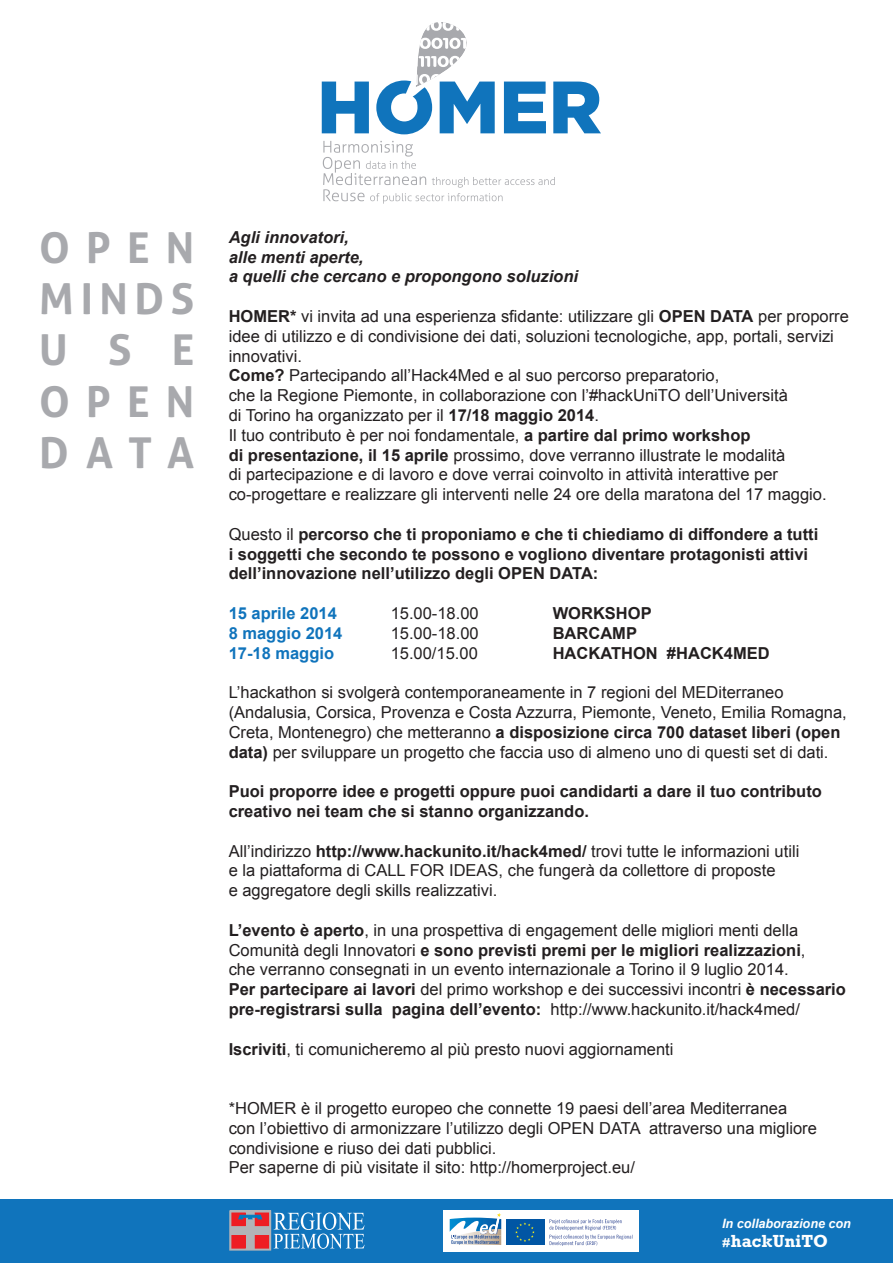
<style>
.page{position:relative;width:893px;height:1263px;background:#fff}
.page>*{position:absolute;margin:0;border:0;box-sizing:border-box;transform-origin:0 0}
.t1{font:700 42.6px "Aller";letter-spacing:.375em;color:#a8a9ad}
.t2{font:700 17.85px "Rockwell";color:#fff}
.t3{font:16.5px/19.8px "Arial";color:#231f20}
.t4{font:700 16.5px/19.8px "Arial";color:#231f20}
.t5{font:italic 700 16.5px "Arial";color:#231f20}
.t6{font:700 16.5px "Arial";color:#1074bc}
.t7{font:italic 700 12.9px "Arial";color:#fff}
.s1{font-weight:700}
.s2{font-weight:400}
.s3{font-size:12.75px}
</style>
<div class="page">
<div style="left:0;top:1199px;width:893px;height:64px;background:#1074bc"></div>
<div style="left:443px;top:1210px;width:195px;height:42px;background:#fff"></div>
<div style="left:506px;top:1219px;width:38px;height:26px;background:#0156a4"></div>
<svg style="left:515px;top:1222px;width:20px;height:20px"></svg>
<svg style="left:449px;top:1213px;width:53px;height:32px"></svg>
<svg style="left:549px;top:1219px;width:83px;height:27px"></svg>
<svg style="left:274px;top:1212px;width:91px;height:37px"></svg>
<div style="left:230px;top:1211px;width:41px;height:39px;background:#b2b3b7"></div>
<div style="left:229px;top:1210px;width:42px;height:40px;border:1px solid #b2b3b7"></div>
<div style="left:255px;top:1235px;width:14px;height:13px;background:#ee1d23"></div>
<div style="left:232px;top:1235px;width:13px;height:13px;background:#ee1d23"></div>
<div style="left:231px;top:1235px;width:15px;height:13px;border:1px solid #ee1d23"></div>
<div style="left:232px;top:1213px;width:13px;height:13px;background:#ee1d23"></div>
<div style="left:231px;top:1212px;width:15px;height:14px;border:1px solid #ee1d23"></div>
<div style="left:255px;top:1213px;width:14px;height:13px;background:#ee1d23"></div>
<div style="left:255px;top:1212px;width:14px;height:14px;border:1px solid #ee1d23"></div>
<svg style="left:238px;top:1214px;width:25px;height:6px"></svg>
<svg style="left:322px;top:82px;width:47px;height:51px"></svg>
<svg style="left:376px;top:22px;width:119px;height:112px"></svg>
<svg style="left:504px;top:82px;width:42px;height:51px"></svg>
<svg style="left:553px;top:82px;width:48px;height:51px"></svg>
<svg style="left:323px;top:141px;width:232px;height:63px"></svg>
<p class="t1" style="left:39px;top:222px;width:156px">OPEN</p>
<p class="t1" style="left:39px;top:273px;width:156px">MINDS</p>
<p class="t1" style="left:39px;top:324px;width:156px">USE</p>
<p class="t1" style="left:39px;top:375px;width:156px">OPEN</p>
<p class="t1" style="left:39px;top:426px;width:156px">DATA</p>
<p class="t5" style="left:229px;top:226px;width:122px">Agli innovatori,</p>
<p class="t5" style="left:229px;top:246px;width:136px">alle menti aperte,</p>
<p class="t5" style="left:229px;top:266px;width:351px">a quelli che cercano e propongono soluzioni</p>
<p class="t3" style="left:229px;top:306px;width:622px"><span class="s1">HOMER*</span> vi invita ad una esperienza sfidante: utilizzare gli <span class="s1">OPEN DATA</span> per proporre idee di utilizzo e di condivisione dei dati, soluzioni tecnologiche, app, portali, servizi innovativi.</p>
<p class="t3" style="left:229px;top:366px;width:492px"><span class="s1">Come?</span> Partecipando all’Hack4Med e al suo percorso preparatorio,</p>
<p class="t3" style="left:229px;top:386px;width:561px">che la Regione Piemonte, in collaborazione con l’#hackUniTO dell’Università</p>
<p class="t3" style="left:229px;top:405px;width:372px">di Torino ha organizzato per il <span class="s1">17/18 maggio 2014</span>.</p>
<p class="t3" style="left:229px;top:425px;width:523px">Il tuo contributo è per noi fondamentale, <span class="s1">a partire dal primo workshop</span></p>
<p class="t3" style="left:229px;top:445px;width:558px"><span class="s1">di presentazione, il 15 aprile</span> prossimo, dove verranno illustrate le modalità</p>
<p class="t3" style="left:229px;top:465px;width:551px">di partecipazione e di lavoro e dove verrai coinvolto in attività interattive per</p>
<p class="t3" style="left:229px;top:485px;width:599px">co-progettare e realizzare gli interventi nelle 24 ore della maratona del 17 maggio.</p>
<p class="t4" style="left:229px;top:525px;width:591px"><span class="s2">Questo il</span> percorso che ti proponiamo e che ti chiediamo di diffondere a tutti i soggetti che secondo te possono e vogliono diventare protagonisti attivi dell’innovazione nell’utilizzo degli OPEN DATA:</p>
<p class="t6" style="left:229px;top:602px;width:110px">15 aprile 2014</p>
<p class="t3" style="left:391px;top:603px;width:90px">15.00-18.00</p>
<p class="t4" style="left:553px;top:604px;width:100px">WORKSHOP</p>
<p class="t6" style="left:229px;top:622px;width:115px">8 maggio 2014</p>
<p class="t3" style="left:391px;top:623px;width:90px">15.00-18.00</p>
<p class="t4" style="left:553px;top:624px;width:86px">BARCAMP</p>
<p class="t6" style="left:229px;top:642px;width:107px">17-18 maggio</p>
<p class="t3" style="left:391px;top:643px;width:89px">15.00/15.00</p>
<p class="t4" style="left:553px;top:643px;width:218px">HACKATHON #HACK4MED</p>
<p class="t3" style="left:229px;top:683px;width:620px">L’hackathon si svolgerà contemporaneamente in 7 regioni del MEDiterraneo (Andalusia, Corsica, Provenza e Costa Azzurra, Piemonte, Veneto, Emilia Romagna, Creta, Montenegro) che metteranno <span class="s1">a disposizione circa 700 dataset liberi (open data)</span> per sviluppare un progetto che faccia uso di almeno uno di questi set di dati.</p>
<p class="t4" style="left:229px;top:782px;width:595px">Puoi proporre idee e progetti oppure puoi candidarti a dare il tuo contributo creativo nei team che si stanno organizzando.</p>
<p class="t3" style="left:229px;top:841px;width:572px">All’indirizzo <span class="s1">http://www.hackunito.it/hack4med/</span> trovi tutte le informazioni utili</p>
<p class="t3" style="left:229px;top:861px;width:548px">e la piattaforma di CALL FOR IDEAS, che fungerà da collettore di proposte</p>
<p class="t3" style="left:229px;top:881px;width:270px">e aggregatore degli skills realizzativi.</p>
<p class="t3" style="left:229px;top:920px;width:578px"><span class="s1">L’evento è aperto</span>, in una prospettiva di engagement delle migliori menti della<br>Comunità degli Innovatori <span class="s1">e sono previsti premi per le migliori realizzazioni</span>,</p>
<p class="t3" style="left:229px;top:960px;width:562px">che verranno consegnati in un evento internazionale a Torino il 9 luglio 2014.</p>
<p class="t4" style="left:229px;top:980px;width:619px">Per partecipare ai lavori <span class="s2">del primo workshop e dei successivi incontri</span> è necessario pre-registrarsi sulla pagina dell’evento: <span class="s2">http://www.hackunito.it/hack4med/</span></p>
<p class="t3" style="left:229px;top:1039px;width:446px"><span class="s1">Iscriviti</span>, ti comunicheremo al più presto nuovi aggiornamenti</p>
<p class="t3" style="left:229px;top:1098px;width:590px">*HOMER è il progetto europeo che connette 19 paesi dell’area Mediterranea con l’obiettivo di armonizzare l’utilizzo degli OPEN DATA attraverso una migliore condivisione e riuso dei dati pubblici.</p>
<p class="t3" style="left:229px;top:1158px;width:408px">Per saperne di più visitate il sito: http://homerproject.eu/</p>
<p class="t7" style="left:722px;top:1215px;width:130px">In collaborazione con</p>
<p class="t2" style="left:722px;top:1230px;width:107px"><span class="s3">#</span>hackUniTO</p>
</div>
